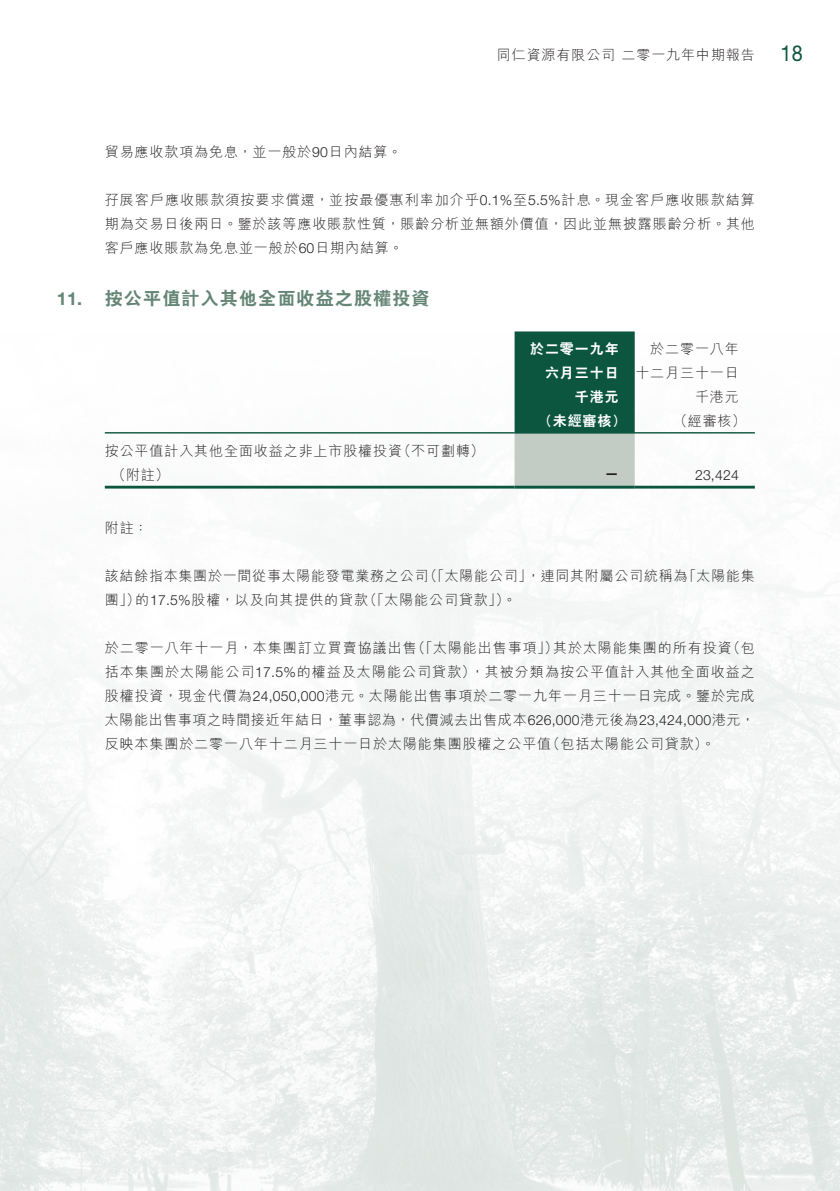
<style>
.page{position:relative;width:840px;height:1191px;background:#fff}
.page>*{position:absolute;margin:0;border:0;box-sizing:border-box;transform-origin:0 0}
.t1{font:22px "Helvetica Neue LT Std";color:#0c563f;scale:.9 1}
._17_H1__Note{font:800 18px "C Hei 2 HK";letter-spacing:.065em;color:#658676}
._17_H1__Note-2{font:700 18px "Helvetica Neue LT Std";color:#658676}
._26___P2__Note{font:300 14px/24px "M Hei HK";letter-spacing:.065em;color:#231f20;text-align:justify}
._26___P2__Note-2{font:300 14px "M Hei HK";letter-spacing:.045em;color:#231f20}
._29_Table_Stub__Note{font:300 14px "M Hei HK";letter-spacing:.065em;color:#231f20}
._02_Note_Text{font:300 14px/24px "M Hei HK";letter-spacing:.065em;color:#231f20;text-align:right}
._02_Note_Text-2{font:800 14px/24px "C Hei 2 HK";letter-spacing:.065em;color:#fff;text-align:right}
._02_Note_Text-3{font:300 14px "Helvetica Neue LT Std";color:#231f20}
._02_Note_Text-4{font:700 14px "Helvetica Neue LT Std";color:#231f20}
.s1{font-family:"Helvetica Neue LT Std"}
</style>
<div class="page">
<img style="left:1px;top:331px;width:838px;height:860px">
<svg style="left:514px;top:331px;width:120px;height:155px;background:#4d806f"></svg>
<hr style="left:105px;top:432px;width:409px;height:1px;background:#0c563f">
<hr style="left:514px;top:432px;width:120px;height:1px;background:#0c563f">
<hr style="left:634px;top:432px;width:120px;height:1px;background:#0c563f">
<hr style="left:105px;top:486px;width:409px;height:2px;background:#0c563f">
<hr style="left:514px;top:486px;width:120px;height:2px;background:#0c563f">
<hr style="left:634px;top:486px;width:120px;height:2px;background:#0c563f">
<p class="_26___P2__Note" style="left:496px;top:42px;width:259px">同仁資源有限公司二零一九年中期報告</p>
<h1 class="t1" style="left:780px;top:40px;width:26px">18</h1>
<p class="_17_H1__Note-2" style="left:57px;top:288px;width:27px">11.</p>
<p class="_26___P2__Note" style="left:105px;top:139px;width:298px">貿易應收款項為免息，並一般於<span class="s1">90</span>日內結算。</p>
<p class="_26___P2__Note" style="left:105px;top:187px;width:651px">孖展客戶應收賬款須按要求償還，並按最優惠利率加介乎<span class="s1">0.1%</span>至<span class="s1">5.5%</span>計息。現金客戶應收賬款結算期為交易日後兩日。鑒於該等應收賬款性質，賬齡分析並無額外價值，因此並無披露賬齡分析。其他客戶應收賬款為免息並一般於<span class="s1">60</span>日期內結算。</p>
<p class="_17_H1__Note" style="left:105px;top:286px;width:326px">按公平值計入其他全面收益之股權投資</p>
<p class="_02_Note_Text-2" style="left:530px;top:337px;width:90px">於二零一九年六月三十日</p>
<p class="_02_Note_Text" style="left:635px;top:336px;width:105px">於二零一八年十二月三十一日</p>
<p class="_02_Note_Text" style="left:694px;top:384px;width:45px">千港元</p>
<p class="_02_Note_Text-2" style="left:574px;top:385px;width:45px">千港元</p>
<p class="_29_Table_Stub__Note" style="left:397px;top:441px;width:89px">（不可劃轉(</p>
<p class="_29_Table_Stub__Note" style="left:105px;top:441px;width:299px">按公平值計入其他全面收益之非上市股權投資</p>
<p class="_29_Table_Stub__Note" style="left:112px;top:465px;width:59px">（附註(</p>
<p class="_26___P2__Note" style="left:105px;top:515px;width:45px">附註：</p>
<p class="_02_Note_Text-2" style="left:538px;top:409px;width:89px">（未經審核）</p>
<p class="_02_Note_Text-4" style="left:604px;top:465px;width:15px">—</p>
<p class="_02_Note_Text" style="left:673px;top:408px;width:74px">（經審核(</p>
<p class="_02_Note_Text-3" style="left:694px;top:466px;width:45px">23,424</p>
<p class="_26___P2__Note" style="left:423px;top:563px;width:110px">（「太陽能公司」</p>
<p class="_26___P2__Note" style="left:363px;top:563px;width:155px;text-indent:-258px">該結餘指本集團於一間從事太陽能發電業務之公司<br>（「太陽能公司貸款 。(「</p>
<p class="_26___P2__Note" style="left:135px;top:587px;width:234px">的<span class="s1">17.5%</span>股權，以及向其提供的貸款</p>
<p class="_26___P2__Note" style="left:105px;top:587px;width:37px">團」）</p>
<p class="_26___P2__Note" style="left:526px;top:563px;width:162px">，連同其附屬公司統稱為</p>
<p class="_26___P2__Note" style="left:682px;top:563px;width:74px">「太陽能集</p>
<p class="_26___P2__Note" style="left:411px;top:635px;width:148px">（「太陽能出售事項」）</p>
<p class="_26___P2__Note" style="left:726px;top:635px;width:30px">（包</p>
<p class="_26___P2__Note" style="left:105px;top:635px;width:313px">於二零一八年十一月，本集團訂立買賣協議出售</p>
<p class="_26___P2__Note" style="left:552px;top:635px;width:180px">其於太陽能集團的所有投資</p>
<p class="_26___P2__Note" style="left:105px;top:659px;width:372px">括本集團於太陽能公司<span class="s1">17.5%</span>的權益及太陽能公司貸款）</p>
<p class="_26___P2__Note" style="left:105px;top:683px;width:651px">股權投資，現金代價為<span class="s1">24,050,000</span>港元。太陽能出售事項於二零一九年一月三十一日完成。鑒於完成</p>
<p class="_26___P2__Note-2" style="left:105px;top:710px;width:651px">太陽能出售事項之時間接近年結日，董事認為，代價減去出售成本<span class="s1">626,000</span>港元後為<span class="s1">23,424,000</span>港元，</p>
<p class="_26___P2__Note" style="left:546px;top:731px;width:170px">（包括太陽能公司貸款。(</p>
<p class="_26___P2__Note" style="left:470px;top:659px;width:286px">，其被分類為按公平值計入其他全面收益之</p>
<p class="_26___P2__Note" style="left:105px;top:731px;width:447px">反映本集團於二零一八年十二月三十一日於太陽能集團股權之公平值</p>
</div>
